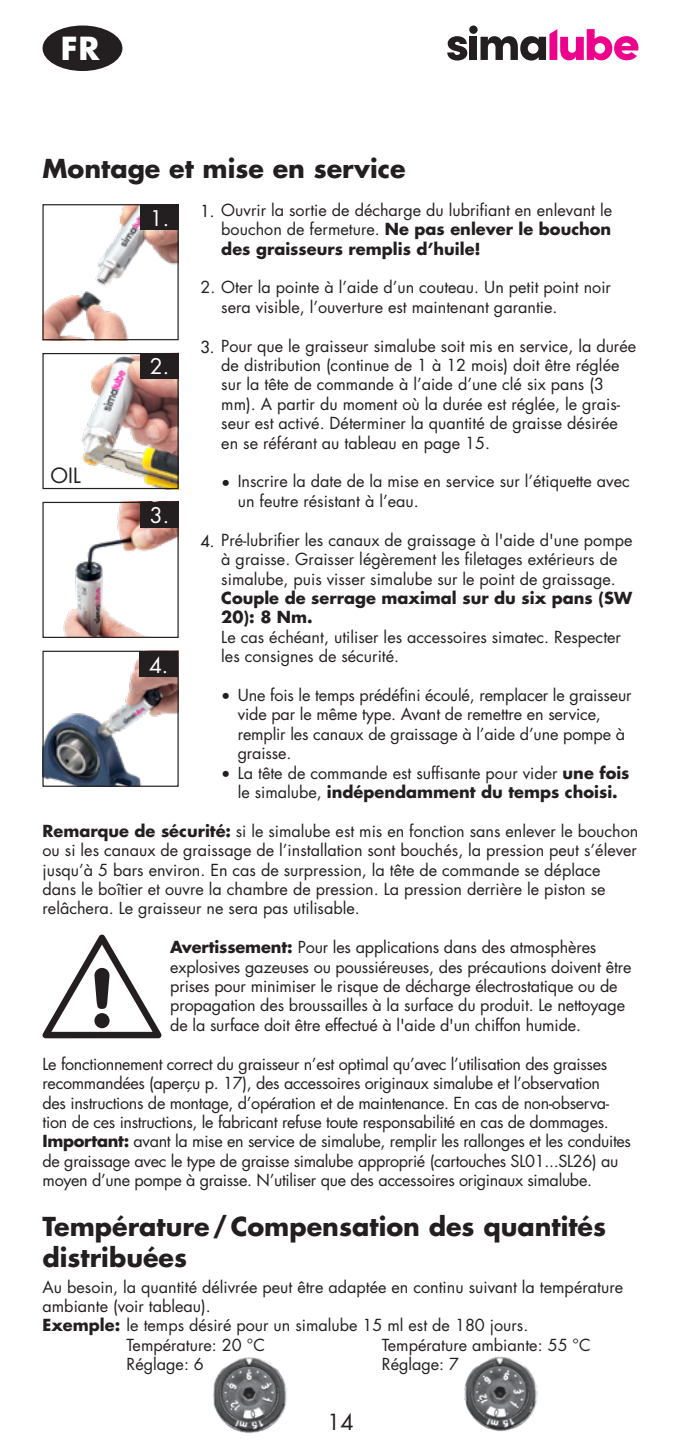
<style>
.page{position:relative;width:681px;height:1446px;background:#fff}
.page>*{position:absolute;margin:0;border:0;box-sizing:border-box;transform-origin:0 0}
.Titel_2__12{font:700 30.9px "Futura Std";color:#fff}
.t1{font:700 25.5px/30.6px "Futura Std";color:#231f20}
.t2{font:21.6px "Futura Std";color:#231f20}
.Titel_2__12-2{font:21px "Futura Std";color:#fff}
.t3{font:20.4px "Futura Std";color:#231f20}
.t4{font:16.2px/19.5px "Futura Std";color:#231f20}
.t5{font:16.2px/19.5px "Futura Std";letter-spacing:-.02em;color:#231f20}
.t6{font:700 16.2px/19.5px "Futura Std";color:#231f20}
.s1{font-weight:500}
.s2{font-weight:700}
</style>
<div class="page">
<svg style="left:447px;top:36px;width:20px;height:25px"></svg>
<div style="left:469px;top:37px;width:8px;height:23px;background:#231f20"></div>
<div style="left:469px;top:26px;width:8px;height:8px;background:#231f20;border-radius:50%"></div>
<svg style="left:480px;top:29px;width:158px;height:32px"></svg>
<div style="left:43px;top:26px;width:79px;height:45px;background:#231f20;border-radius:50%"></div>
<svg style="left:43px;top:934px;width:119px;height:104px"></svg>
<div style="left:94px;top:1013px;width:15px;height:15px;background:#231f20;border-radius:50%"></div>
<img style="left:212px;top:1358px;width:75px;height:75px">
<img style="left:464px;top:1356px;width:74px;height:76px">
<img style="left:44px;top:206px;width:133px;height:132px">
<div style="left:42px;top:204px;width:137px;height:136px;border:1px solid #231f20"></div>
<img style="left:63px;top:504px;width:114px;height:132px">
<div style="left:42px;top:502px;width:137px;height:136px;border:1px solid #231f20"></div>
<img style="left:44px;top:658px;width:133px;height:127px">
<div style="left:42px;top:651px;width:137px;height:136px;border:1px solid #231f20"></div>
<img style="left:80px;top:355px;width:97px;height:132px">
<div style="left:42px;top:353px;width:137px;height:136px;border:1px solid #231f20"></div>
<div style="left:140px;top:204px;width:39px;height:26px;background:#231f20"></div>
<div style="left:139px;top:651px;width:39px;height:26px;background:#231f20"></div>
<div style="left:140px;top:502px;width:39px;height:25px;background:#231f20"></div>
<div style="left:140px;top:353px;width:39px;height:25px;background:#231f20"></div>
<p class="Titel_2__12" style="left:61px;top:28px;width:40px">FR</p>
<p class="t1" style="left:43px;top:153px;width:364px">Montage et mise en service</p>
<p class="t4" style="left:221px;top:200px;width:392px;text-align:justify;text-indent:-21px"><span class="s1">1.</span> Ouvrir la sortie de décharge du lubrifiant en enlevant le bouchon de fermeture. <span class="s2">Ne pas enlever le bouchon des graisseurs remplis d’huile!</span></p>
<p class="t4" style="left:221px;top:278px;width:391px;text-indent:-21px">2. Oter la pointe à l’aide d’un couteau. Un petit point noir sera visible, l’ouverture est maintenant garantie.</p>
<p class="t4" style="left:221px;top:336px;width:416px;text-indent:-21px"><span class="s1">3.</span> Pour que le graisseur simalube soit mis en service, la durée de distribution (continue de 1 à 12 mois) doit être réglée sur la tête de commande à l’aide d’une clé six pans (3 mm). A partir du moment où la durée est réglée, le grais&shy;seur est activé. Déterminer la quantité de graisse désirée en se référant au tableau en page 15.</p>
<p class="t4" style="left:238px;top:472px;width:393px;text-indent:-16px"><span class="s1">•</span> Inscrire la date de la mise en service sur l’étiquette avec un feutre résistant à l’eau.</p>
<p class="t4" style="left:200px;top:530px;width:433px;text-align:center"><span class="s1">4.</span> Pré-lubrifier les canaux de graissage à l'aide d'une pompe à graisse. Graisser légèrement les filetages extérieurs de simalube, puis visser simalube sur le point de graissage.</p>
<p class="t6" style="left:221px;top:588px;width:412px">Couple de serrage maximal sur du six pans (SW<br>20): 8 Nm.</p>
<p class="t4" style="left:221px;top:627px;width:401px">Le cas échéant, utiliser les accessoires simatec. Respecter les consignes de sécurité.</p>
<p class="t4" style="left:238px;top:685px;width:395px;text-indent:-16px"><span class="s1">•</span> Une fois le temps prédéfini écoulé, remplacer le graisseur vide par le même type. Avant de remettre en service, remplir les canaux de graissage à l’aide d’une pompe à graisse.</p>
<p class="t4" style="left:221px;top:763px;width:409px;text-align:center"><span class="s1">•</span> La tête de commande est suffisante pour vider <span class="s2">une fois </span>le simalube, <span class="s2">indépendamment du temps choisi.</span></p>
<p class="t4" style="left:43px;top:821px;width:597px"><span class="s2">Remarque de sécurité:</span> si le simalube est mis en fonction sans enlever le bouchon ou si les canaux de graissage de l’installation sont bouchés, la pression peut s’élever jusqu’à 5 bars environ. En cas de surpression, la tête de commande se déplace<br>dans le boîtier et ouvre la chambre de pression. La pression derrière le piston se relâchera. Le graisseur ne sera pas utilisable.</p>
<p class="t4" style="left:170px;top:938px;width:462px"><span class="s2">Avertissement:</span> Pour les applications dans des atmosphères explosives gazeuses ou poussiéreuses, des précautions doivent être prises pour minimiser le risque de décharge électrostatique ou de propagation des broussailles à la surface du produit. Le nettoyage de la surface doit être effectué à l'aide d'un chiffon humide.</p>
<p class="t5" style="left:43px;top:1054px;width:589px">Le fonctionnement correct du graisseur n’est optimal qu’avec l’utilisation des graisses recommandées (aperçu p. 17), des accessoires originaux simalube et l’observation<br>des instructions de montage, d’opération et de maintenance. En cas de non-observa&shy;tion de ces instructions, le fabricant refuse toute responsabilité en cas de dommages.<br><span class="s2">Important:</span> avant la mise en service de simalube, remplir les rallonges et les conduites de graissage avec le type de graisse simalube approprié (cartouches SL01...SL26) au moyen d’une pompe à graisse. N’utiliser que des accessoires originaux simalube.</p>
<p class="t1" style="left:43px;top:1211px;width:565px">Température/Compensation des quantités distribuées</p>
<p class="t4" style="left:43px;top:1277px;width:582px">Au besoin, la quantité délivrée peut être adaptée en continu suivant la température ambiante (voir tableau).</p>
<p class="t4" style="left:43px;top:1316px;width:487px"><span class="s2">Exemple:</span> le temps désiré pour un simalube 15 ml est de 180 jours.</p>
<p class="t4" style="left:127px;top:1335px;width:140px">Température: 20 °C</p>
<p class="t4" style="left:382px;top:1335px;width:210px">Température ambiante: 55 °C</p>
<p class="t4" style="left:127px;top:1354px;width:79px">Réglage: 6</p>
<p class="t4" style="left:382px;top:1354px;width:79px">Réglage: 7</p>
<p class="Titel_2__12-2" style="left:150px;top:204px;width:21px">1.</p>
<p class="Titel_2__12-2" style="left:150px;top:353px;width:21px">2.</p>
<p class="t3" style="left:50px;top:462px;width:32px">OIL</p>
<p class="Titel_2__12-2" style="left:150px;top:502px;width:21px">3.</p>
<p class="Titel_2__12-2" style="left:149px;top:652px;width:21px">4.</p>
<h3 class="t2" style="left:327px;top:1408px;width:28px">14</h3>
</div>
